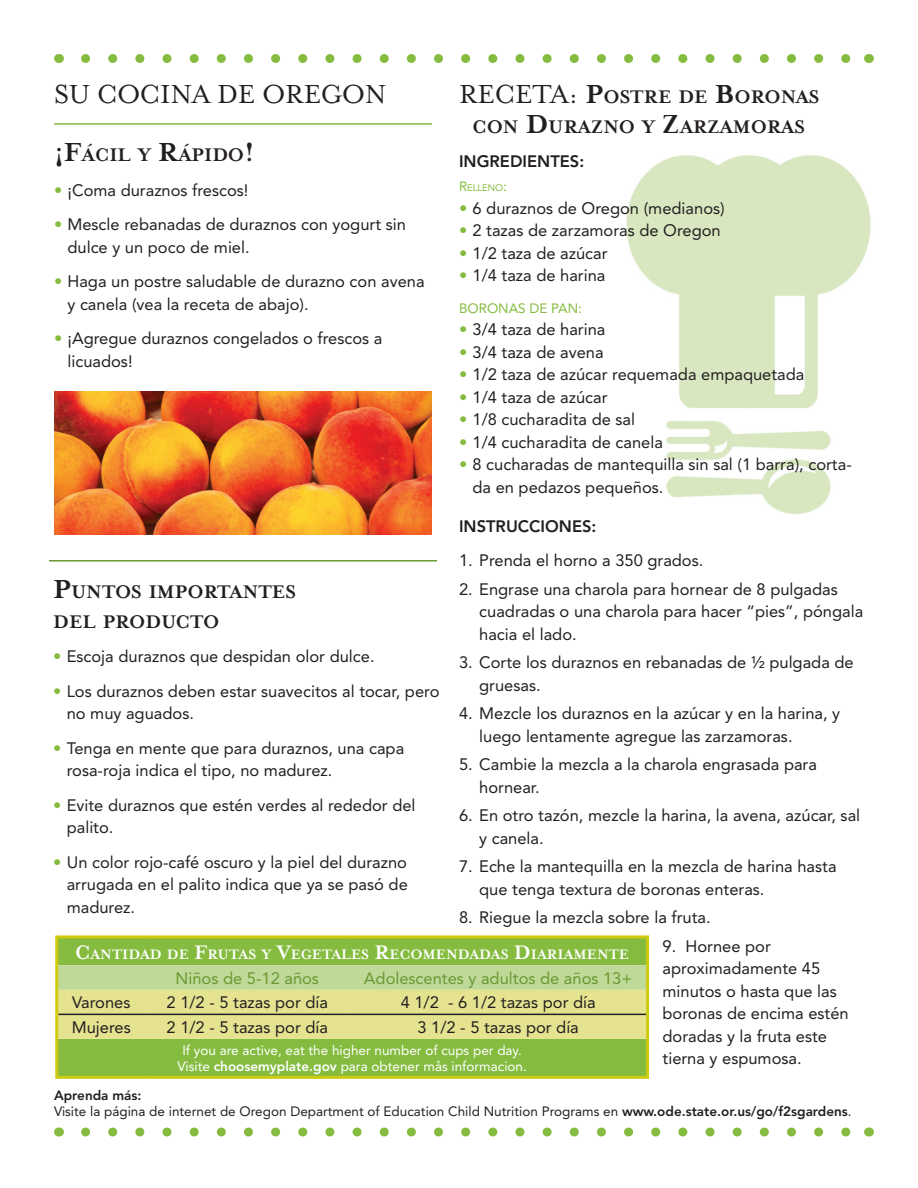
<style>
.page{position:relative;width:918px;height:1188px;background:#fff}
.page>*{position:absolute;margin:0;border:0;box-sizing:border-box;transform-origin:0 0}
.t1{font:30px "Mrs Eaves Smart Lig Roman";color:#231f20}
.t2{font:700 21px/30px "Mrs Eaves Smart Lig";color:#231f20;text-align:center}
.t3{font:700 21px "Mrs Eaves";color:#231f20}
.t4{font:16.5px/22.5px "Avenir";color:#231f20}
.t5{font:16.5px "Avenir";color:#699832}
.t6{font:800 16.5px "Avenir";color:#231f20}
.t7{font:700 15.75px "Mrs Eaves Smart Lig";color:#fff}
.t8{font:13.5px/16.5px "Avenir";color:#231f20}
.t9{font:13.5px/16.2px "Avenir";color:#fff;text-align:center}
.t10{font:13.5px "Avenir";color:#85bc40}
.t11{font:9.45px "Avenir";color:#85bc40}
.s1{font-size:30px}
.s2{color:#85bc40}
.s3{font-family:"Mrs Eaves Smart Lig Roman";font-weight:400;font-size:30px}
.s4{font-size:13.5px}
.s5{font-size:22.5px}
.s6{font-weight:800}
</style>
<div class="page">
<img style="left:54px;top:392px;width:378px;height:143px">
<img style="left:626px;top:155px;width:245px;height:359px">
<svg style="left:86px;top:54px;width:765px;height:9px"></svg>
<svg style="left:86px;top:1128px;width:765px;height:9px"></svg>
<hr style="left:54px;top:123px;width:378px;height:2px;background:#85bc40">
<hr style="left:49px;top:560px;width:388px;height:2px;background:#699832">
<div style="left:58px;top:938px;width:588px;height:138px;background:#85bc40"></div>
<svg style="left:58px;top:965px;width:588px;height:74px;background:#d6dd92"></svg>
<hr style="left:58px;top:1014px;width:88px;height:1px;background:#231f20">
<hr style="left:146px;top:1014px;width:203px;height:1px;background:#231f20">
<hr style="left:349px;top:1014px;width:297px;height:1px;background:#231f20">
<hr style="left:55px;top:935px;width:91px;height:3px;background:#cfca0e">
<hr style="left:55px;top:938px;width:3px;height:27px;background:#cfca0e">
<hr style="left:146px;top:935px;width:203px;height:3px;background:#cfca0e">
<hr style="left:349px;top:935px;width:300px;height:3px;background:#cfca0e">
<hr style="left:646px;top:938px;width:3px;height:27px;background:#cfca0e">
<hr style="left:55px;top:965px;width:3px;height:25px;background:#cfca0e">
<hr style="left:646px;top:965px;width:3px;height:25px;background:#cfca0e">
<hr style="left:55px;top:990px;width:3px;height:24px;background:#cfca0e">
<hr style="left:646px;top:990px;width:3px;height:24px;background:#cfca0e">
<hr style="left:55px;top:1014px;width:3px;height:25px;background:#cfca0e">
<hr style="left:646px;top:1014px;width:3px;height:25px;background:#cfca0e">
<hr style="left:55px;top:1039px;width:3px;height:37px;background:#cfca0e">
<hr style="left:646px;top:1039px;width:3px;height:37px;background:#cfca0e">
<hr style="left:55px;top:1076px;width:91px;height:3px;background:#cfca0e">
<hr style="left:146px;top:1076px;width:203px;height:3px;background:#cfca0e">
<hr style="left:349px;top:1076px;width:300px;height:3px;background:#cfca0e">
<h1 class="t1" style="left:54px;top:78px;width:334px">SU COCINA DE OREGON</h1>
<p class="t3" style="left:54px;top:143px;width:202px"><span class="s1">¡F</span>ácil y <span class="s1">R</span>ápido<span class="s1">!</span></p>
<p class="t4" style="left:54px;top:179px;width:196px"><span class="s2">•</span> ¡Coma duraznos frescos!</p>
<p class="t4" style="left:67px;top:213px;width:340px;text-indent:-13px"><span class="s2">•</span> Mescle rebanadas de duraznos con yogurt sin dulce y un poco de miel.</p>
<p class="t4" style="left:67px;top:270px;width:359px;text-indent:-13px"><span class="s2">•</span> Haga un postre saludable de durazno con avena y canela (vea la receta de abajo).</p>
<p class="t4" style="left:67px;top:327px;width:316px;text-indent:-13px"><span class="s2">•</span> ¡Agregue duraznos congelados o frescos a licuados!</p>
<p class="t2" style="left:459px;top:82px;width:362px"><span class="s3">RECETA:</span> <span class="s1">P</span>OSTRE DE <span class="s1">B</span>ORONAS<br>CON <span class="s1">D</span>URAZNO Y <span class="s1">Z</span>ARZAMORAS</p>
<p class="t6" style="left:459px;top:152px;width:127px">Ingredientes:</p>
<p class="t11" style="left:459px;top:183px;width:49px"><span class="s4">R</span>ELLENO<span class="s4">:</span></p>
<p class="t4" style="left:459px;top:197px;width:267px"><span class="s2">•</span> 6 duraznos de Oregon (medianos)</p>
<p class="t4" style="left:459px;top:219px;width:263px"><span class="s2">•</span> 2 tazas de zarzamoras de Oregon</p>
<p class="t4" style="left:459px;top:242px;width:150px"><span class="s2">•</span> 1/2 taza de azúcar</p>
<p class="t4" style="left:459px;top:264px;width:148px"><span class="s2">•</span> 1/4 taza de harina</p>
<p class="t10" style="left:459px;top:300px;width:20px">Boro</p>
<p class="t10" style="left:498px;top:300px;width:85px">nas de pan:</p>
<p class="t4" style="left:459px;top:318px;width:148px"><span class="s2">•</span> 3/4 taza de harina</p>
<p class="t4" style="left:459px;top:341px;width:146px"><span class="s2">•</span> 3/4 taza de avena</p>
<p class="t4" style="left:459px;top:363px;width:347px"><span class="s2">•</span> 1/2 taza de azúcar requemada empaquetada</p>
<p class="t4" style="left:459px;top:386px;width:150px"><span class="s2">•</span> 1/4 taza de azúcar</p>
<p class="t4" style="left:459px;top:408px;width:178px"><span class="s2">•</span> 1/8 cucharadita de sal</p>
<p class="t4" style="left:459px;top:431px;width:205px"><span class="s2">•</span> 1/4 cucharadita de canela</p>
<p class="t4" style="left:472px;top:454px;width:381px;text-indent:-13px"><span class="s2">•</span> 8 cucharadas de mantequilla sin sal (1 barra), corta&shy;da en pedazos pequeños.</p>
<p class="t6" style="left:459px;top:516px;width:139px">Instrucciones:</p>
<p class="t4" style="left:459px;top:550px;width:246px">1. Prenda el horno a 350 grados.</p>
<p class="t4" style="left:479px;top:578px;width:386px;text-indent:-20px">2. Engrase una charola para hornear de 8 pulgadas cuadradas o una charola para hacer “pies”, póngala hacia el lado.</p>
<p class="t4" style="left:479px;top:652px;width:376px;text-indent:-20px">3. Corte los duraznos en rebanadas de ½ pulgada de gruesas.</p>
<p class="t4" style="left:479px;top:703px;width:363px;text-indent:-20px">4. Mezcle los duraznos en la azúcar y en la harina, y luego lentamente agregue las zarzamoras.</p>
<p class="t4" style="left:479px;top:754px;width:339px;text-indent:-20px">5. Cambie la mezcla a la charola engrasada para hornear.</p>
<p class="t4" style="left:479px;top:805px;width:382px;text-indent:-20px">6. En otro tazón, mezcle la harina, la avena, azúcar, sal y canela.</p>
<p class="t4" style="left:479px;top:856px;width:359px;text-indent:-20px">7. Eche la mantequilla en la mezcla de harina hasta que tenga textura de boronas enteras.</p>
<p class="t4" style="left:459px;top:907px;width:253px">8. Riegue la mezcla sobre la fruta.</p>
<p class="t4" style="left:663px;top:935px;width:188px">9. Hornee por aproximadamente 45 minutos o hasta que las boronas de encima estén doradas y la fruta este tierna y espumosa.</p>
<p class="t2" style="left:53px;top:577px;width:244px;text-align:left"><span class="s1">P</span>UNTOS IMPORTANTES<br>DEL PRODUCTO</p>
<p class="t4" style="left:53px;top:645px;width:323px"><span class="s2">•</span> Escoja duraznos que despidan olor dulce.</p>
<p class="t4" style="left:67px;top:680px;width:374px;text-indent:-13px"><span class="s2">•</span> Los duraznos deben estar suavecitos al tocar, pero no muy aguados.</p>
<p class="t4" style="left:67px;top:737px;width:339px;text-indent:-13px"><span class="s2">•</span> Tenga en mente que para duraznos, una capa rosa-roja indica el tipo, no madurez.</p>
<p class="t4" style="left:67px;top:794px;width:350px;text-indent:-13px"><span class="s2">•</span> Evite duraznos que estén verdes al rededor del palito.</p>
<p class="t4" style="left:67px;top:851px;width:343px;text-align:justify;text-indent:-13px"><span class="s2">•</span> Un color rojo-café oscuro y la piel del durazno arrugada en el palito indica que ya se pasó de madurez.</p>
<p class="t7" style="left:75px;top:946px;width:555px"><span class="s5">C</span>ANTIDAD DE <span class="s5">F</span>RUTAS Y <span class="s5">V</span>EGETALES <span class="s5">R</span>ECOMENDADAS <span class="s5">D</span>IARIAMENTE</p>
<p class="t5" style="left:176px;top:969px;width:145px">Niños de 5-12 años</p>
<p class="t5" style="left:364px;top:969px;width:270px">Adolescentes y adultos de años 13+</p>
<p class="t4" style="left:72px;top:991px;width:60px">Varones</p>
<p class="t4" style="left:167px;top:991px;width:163px">2 1/2 - 5 tazas por día</p>
<p class="t4" style="left:401px;top:991px;width:197px">4 1/2 - 6 1/2 tazas por día</p>
<p class="t4" style="left:72px;top:1016px;width:60px">Mujeres</p>
<p class="t4" style="left:167px;top:1016px;width:163px">2 1/2 - 5 tazas por día</p>
<p class="t4" style="left:417px;top:1016px;width:163px">3 1/2 - 5 tazas por día</p>
<p class="t9" style="left:178px;top:1042px;width:351px">If you are active, eat the higher number of cups per day.<br>Visite <span class="s6">choosemyplate.gov</span> para obtener mås informacion.</p>
<p class="t8" style="left:54px;top:1087px;width:799px"><span class="s6">Aprenda más:<br></span>Visite la página de internet de Oregon Department of Education Child N utrition Programs en <span class="s6">www.ode.state.or.us/go/f2sgardens</span>.</p>
</div>
